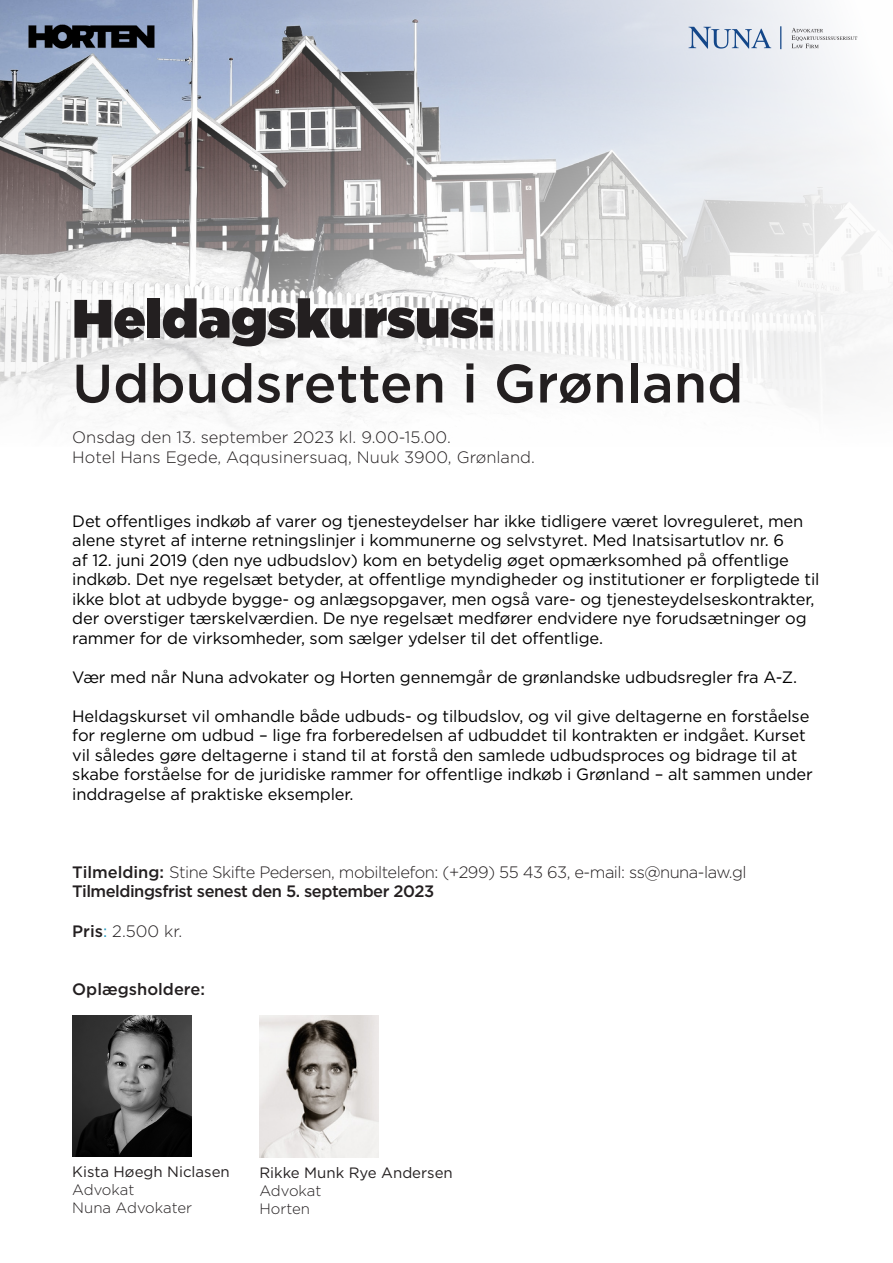
<style>
.page{position:relative;width:893px;height:1263px;background:#fff}
.page>*{position:absolute;margin:0;border:0;box-sizing:border-box;transform-origin:0 0}
.t1{font:500 54px "Gotham";color:#231f20}
.t2{font:900 54px "Gotham";color:#231f20}
.t3{font:16.5px/19.5px "Gotham";letter-spacing:-.01em;color:#000}
.t4{font:300 16.5px "Gotham";color:#231f20}
.t5{font:300 16.5px "Gotham";letter-spacing:-.03em;color:#231f20}
.t6{font:500 16.5px "Gotham";letter-spacing:-.03em;color:#231f20}
.t7{font:500 16.5px "Gotham";color:#231f20}
.t8{font:15px "Gotham";color:#231f20}
.t9{font:300 15px "Gotham";letter-spacing:-.005em;color:#231f20}
.s1{font-weight:500}
.s2{font-weight:400;color:#1f98bd}
</style>
<div class="page">
<img style="left:0;top:0;width:858px;height:72px">
<svg style="left:0;top:72px;width:893px;height:359px"></svg>
<img style="left:28px;top:23px;width:127px;height:26px">
<svg style="left:689px;top:27px;width:82px;height:22px;background:#b0c0d5"></svg>
<svg style="left:792px;top:28px;width:65px;height:20px"></svg>
<svg style="left:780px;top:26px;width:1px;height:23px"></svg>
<img style="left:72px;top:1015px;width:119px;height:141px">
<img style="left:259px;top:1015px;width:119px;height:143px">
<p class="t2" style="left:72px;top:280px;width:424px">Heldagskursus:</p>
<p class="t1" style="left:72px;top:348px;width:673px">Udbudsretten i Grønland</p>
<p class="t4" style="left:72px;top:426px;width:380px">Onsdag den 13. september 2023 kl. 9.00-15.00.</p>
<p class="t4" style="left:72px;top:446px;width:464px">Hotel Hans Egede, Aqqusinersuaq, Nuuk 3900, Grønland.</p>
<p class="t3" style="left:72px;top:511px;width:749px">Det offentliges indkøb af varer og tjenesteydelser har ikke tidligere været lovreguleret, men alene styret af interne retningslinjer i kommunerne og selvstyret. Med Inatsisartutlov nr. 6<br>af 12. juni 2019 (den nye udbudslov) kom en betydelig øget opmærksomhed på offentlige indkøb. Det nye regelsæt betyder, at offentlige myndigheder og institutioner er forpligtede til ikke blot at udbyde bygge- og anlægsopgaver, men også vare- og tjenesteydelseskontrakter, der overstiger tærskelværdien. De nye regelsæt medfører endvidere nye forudsætninger og rammer for de virksomheder, som sælger ydelser til det offentlige.</p>
<p class="t3" style="left:72px;top:667px;width:726px">Vær med når Nuna advokater og Horten gennemgår de grønlandske udbudsregler fra A-Z.</p>
<p class="t3" style="left:72px;top:706px;width:742px">Heldagskurset vil omhandle både udbuds- og tilbudslov, og vil give deltagerne en forståelse for reglerne om udbud – lige fra forberedelsen af udbuddet til kontrakten er indgået. Kurset vil således gøre deltagerne i stand til at forstå den samlede udbudsproces og bidrage til at skabe forståelse for de juridiske rammer for offentlige indkøb i Grønland – alt sammen under inddragelse af praktiske eksempler.</p>
<p class="t5" style="left:72px;top:861px;width:676px"><span class="s1">Tilmelding:</span> Stine Skifte Pedersen, mobiltelefon: (+299) 55 43 63, e-mail: ss@nuna-law.gl</p>
<p class="t6" style="left:72px;top:881px;width:363px">Tilmeldingsfrist senest den 5. september 2023</p>
<p class="t4" style="left:72px;top:921px;width:112px"><span class="s1">Pris</span><span class="s2">:</span> 2.500 kr.</p>
<p class="t7" style="left:72px;top:978px;width:134px">Oplægsholdere:</p>
<p class="t8" style="left:72px;top:1161px;width:159px">Kista Høegh Niclasen</p>
<p class="t9" style="left:72px;top:1180px;width:64px">Advokat</p>
<p class="t9" style="left:72px;top:1198px;width:121px">Nuna Advokater</p>
<p class="t8" style="left:259px;top:1163px;width:195px">Rikke Munk Rye Andersen</p>
<p class="t9" style="left:259px;top:1181px;width:64px">Advokat</p>
<p class="t9" style="left:259px;top:1199px;width:52px">Horten</p>
</div>
